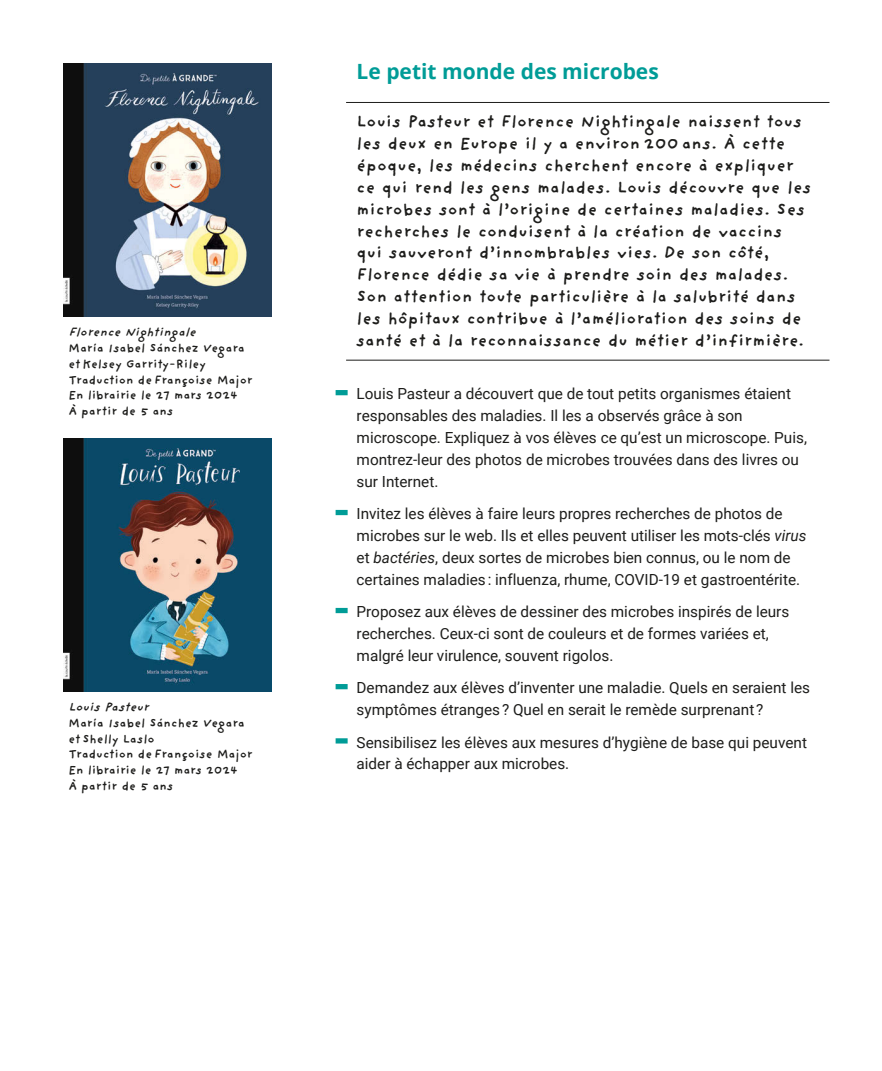
<style>
.page{position:relative;width:882px;height:1071px;background:#fff}
.page>*{position:absolute;margin:0;border:0;box-sizing:border-box;transform-origin:0 0}
.titre{font:700 21px "Open Sans";color:#009c97}
.intro{font:700 17.15px/21.9px "Providence Sans";letter-spacing:.02em;color:#1d1d1b}
.txt{font:15.4px/21.9px "Roboto";color:#1d1d1b}
.info_C1{font:700 12.25px/15.8px "Providence Sans";letter-spacing:.01em;color:#1d1d1b}
.s1{font-style:italic}
</style>
<div class="page">
<hr style="left:346px;top:102px;width:483px;height:1px;background:#1d1d1b">
<hr style="left:346px;top:360px;width:483px;height:1px;background:#1d1d1b">
<div style="left:336px;top:390px;width:12px;height:5px;background:#009c97"></div>
<div style="left:336px;top:510px;width:12px;height:5px;background:#009c97"></div>
<div style="left:336px;top:608px;width:12px;height:5px;background:#009c97"></div>
<div style="left:336px;top:684px;width:12px;height:5px;background:#009c97"></div>
<div style="left:336px;top:738px;width:12px;height:6px;background:#009c97"></div>
<img style="left:63px;top:63px;width:208px;height:254px">
<img style="left:63px;top:438px;width:208px;height:254px">
<p class="info_C1" style="left:68px;top:324px;width:186px"><span class="s1">FlorenceNig htingale<br></span>María Isabel Sánchez Vegara et Kelsey Garrity-Riley<br>Traduction de Françoise Major<br>En librairie le 27 mars 2024<br>À partir de 5 ans</p>
<p class="info_C1" style="left:68px;top:699px;width:186px"><span class="s1">LouisPasteur<br></span>María Isabel Sánchez Vegara et Shelly Laslo<br>Traduction de Françoise Major<br>En librairie le 27 mars 2024<br>À partir de 5 ans</p>
<p class="titre" style="left:357px;top:57px;width:304px">Le petit monde des microbes</p>
<p class="intro" style="left:357px;top:110px;width:456px">Louis Pasteur et Florence Nightingale naissent tous les deux en Europe il y a environ 200 ans. À cette époque, les médecins cherchent encore à expliquer ce qui rend les gens malades. Louis découvre que les microbes sont à l’origine de certaines maladies. Ses recherches le conduisent à la création de vaccins qui sauveront d’innombrables vies. De son côté, Florence dédie sa vie à prendre soin des malades.<br>Son attention toute particulière à la salubrité dans les hôpitaux contribue à l’amélioration des soins de santé et à la reconnaissance du métier d’infirmière.</p>
<p class="txt" style="left:357px;top:382px;width:452px">Louis Pasteur a découvert que de tout petits organismes étaient responsables des maladies. Il les a observés grâce à son microscope. Expliquez à vos élèves ce qu’est un microscope. Puis, montrez-leur des photos de microbes trouvées dans des livres ou sur Internet.</p>
<p class="txt" style="left:357px;top:502px;width:451px">Invitez les élèves à faire leurs propres recherches de photos de microbes sur le web. Ils et elles peuvent utiliser les mots-clés <span class="s1">virus </span>et <span class="s1">bactéries</span>, deux sortes de microbes bien connus, ou le nom de certaines maladies : influenza, rhume, COVID-19 et gastroentérite.</p>
<p class="txt" style="left:357px;top:600px;width:434px">Proposez aux élèves de dessiner des microbes inspirés de leurs recherches. Ceux-ci sont de couleurs et de formes variées et, malgré leur virulence, souvent rigolos.</p>
<p class="txt" style="left:357px;top:676px;width:455px">Demandez aux élèves d’inventer une maladie. Quels en seraient les symptômes étranges ? Quel en serait le remède surprenant ?</p>
<p class="txt" style="left:357px;top:731px;width:452px">Sensibilisez les élèves aux mesures d’hygiène de base qui peuvent aider à échapper aux microbes.</p>
</div>
